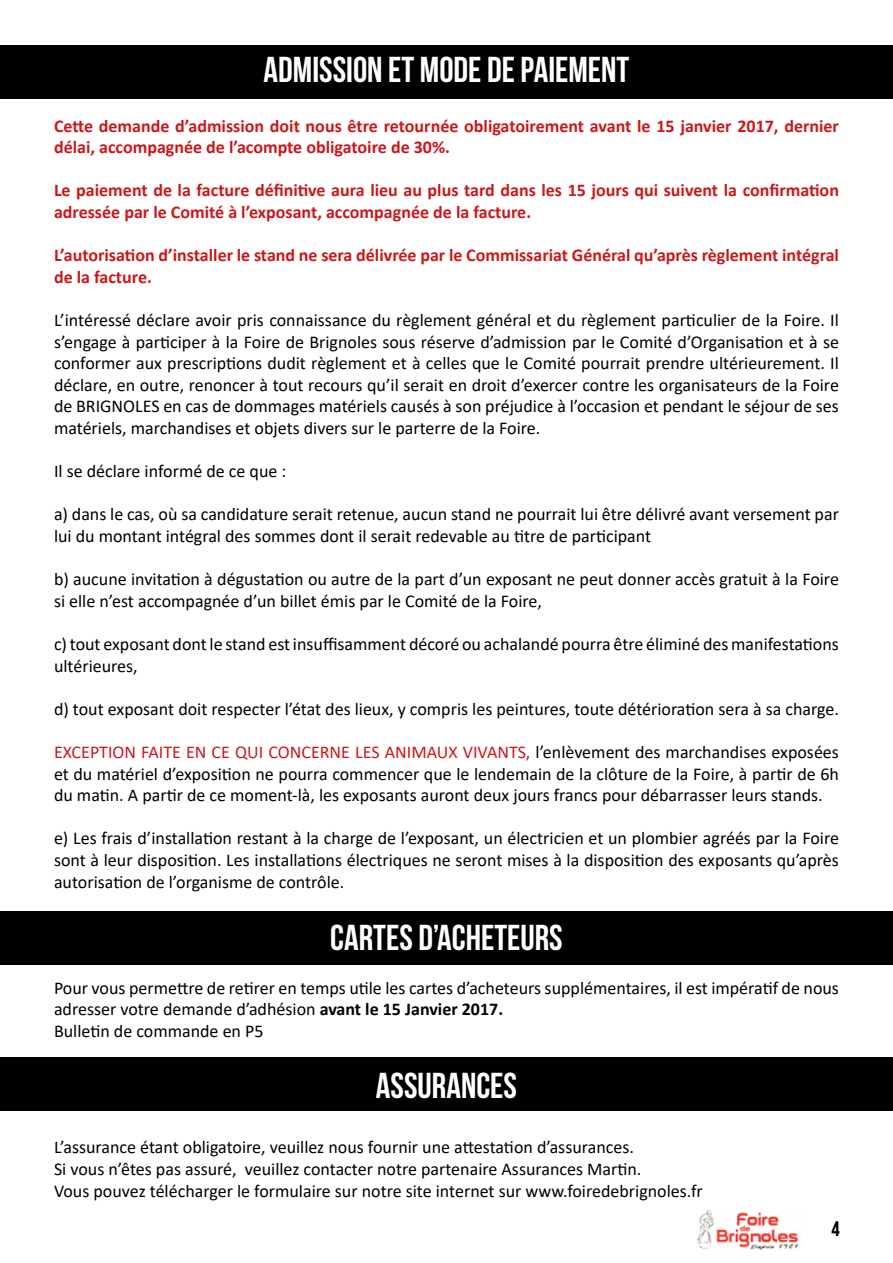
<style>
.page{position:relative;width:893px;height:1263px;background:#fff}
.page>*{position:absolute;margin:0;border:0;box-sizing:border-box;transform-origin:0 0}
.t1{font:36px "Bebas Neue";color:#fff}
.t2{font:21px "Bebas Neue";color:#000}
.t3{font:18px/21.6px "Calibri";color:#000}
.t4{font:700 18px/21.6px "Calibri";color:#cd171a}
.s1{color:#cd171a}
.s2{font-weight:700}
</style>
<div class="page">
<img style="left:697px;top:1210px;width:102px;height:39px">
<div style="left:0;top:46px;width:893px;height:53px;background:#000"></div>
<div style="left:0;top:911px;width:893px;height:53px;background:#000"></div>
<div style="left:0;top:1057px;width:893px;height:53px;background:#000"></div>
<h1 class="t1" style="left:264px;top:50px;width:367px">ADMISSION ET MODE DE PAIEMENT</h1>
<p class="t4" style="left:54px;top:114px;width:786px">Cette demande d’admission doit nous être retournée obligatoirement avant le 15 janvier 2017, dernier délai, accompagnée de l’acompte obligatoire de 30%.</p>
<p class="t4" style="left:54px;top:179px;width:786px">Le paiement de la facture définitive aura lieu au plus tard dans les 15 jours qui suivent la confirmation adressée par le Comité à l’exposant, accompagnée de la facture.</p>
<p class="t4" style="left:54px;top:244px;width:786px">L’autorisation d’installer le stand ne sera délivrée par le Commissariat Général qu’après règlement intégral de la facture.</p>
<p class="t3" style="left:54px;top:309px;width:786px;text-align:justify">L’intéressé déclare avoir pris connaissance du règlement général et du règlement particulier de la Foire. Il s’engage à participer à la Foire de Brignoles sous réserve d’admission par le Comité d’Organisation et à se conformer aux prescriptions dudit règlement et à celles que le Comité pourrait prendre ultérieurement. Il déclare, en outre, renoncer à tout recours qu’il serait en droit d’exercer contre les organisateurs de la Foire de BRIGNOLES en cas de dommages matériels causés à son préjudice à l’occasion et pendant le séjour de ses matériels, marchandises et objets divers sur le parterre de la Foire.</p>
<p class="t3" style="left:54px;top:460px;width:234px">Il se déclare informé de ce que :</p>
<p class="t3" style="left:54px;top:503px;width:786px">a) dans le cas, où sa candidature serait retenue, aucun stand ne pourrait lui être délivré avant versement par lui du montant intégral des sommes dont il serait redevable au titre de participant</p>
<p class="t3" style="left:54px;top:568px;width:786px">b) aucune invitation à dégustation ou autre de la part d’un exposant ne peut donner accès gratuit à la Foire si elle n’est accompagnée d’un billet émis par le Comité de la Foire,</p>
<p class="t3" style="left:54px;top:633px;width:786px">c) tout exposant dont le stand est insuffisamment décoré ou achalandé pourra être éliminé des manifestations ultérieures,</p>
<p class="t3" style="left:54px;top:697px;width:786px">d) tout exposant doit respecter l’état des lieux, y compris les peintures, toute détérioration sera à sa charge.</p>
<p class="t3" style="left:54px;top:741px;width:786px;text-align:justify"><span class="s1">EXCEPTION FAITE EN CE QUI CONCERNE LES ANIMAUX VIVANTS,</span> l’enlèvement des marchandises exposées et du matériel d’exposition ne pourra commencer que le lendemain de la clôture de la Foire, à partir de 6h du matin. A partir de ce moment-là, les exposants auront deux jours francs pour débarrasser leurs stands.</p>
<p class="t3" style="left:54px;top:827px;width:786px;text-align:justify">e) Les frais d’installation restant à la charge de l’exposant, un électricien et un plombier agréés par la Foire sont à leur disposition. Les installations électriques ne seront mises à la disposition des exposants qu’après autorisation de l’organisme de contrôle.</p>
<h1 class="t1" style="left:330px;top:918px;width:234px">CARTES D’ACHETEURS</h1>
<p class="t3" style="left:54px;top:976px;width:786px">Pour vous permettre de retirer en temps utile les cartes d’acheteurs supplémentaires, il est impératif de nous adresser votre demande d’adhésion <span class="s2">avant le 15 Janvier 2017.<br></span>Bulletin de commande en P5</p>
<h1 class="t1" style="left:376px;top:1066px;width:143px">ASSURANCES</h1>
<p class="t3" style="left:54px;top:1136px;width:650px">L’assurance étant obligatoire, veuillez nous fournir une attestation d’assurances.<br>Si vous n’êtes pas assuré, veuillez contacter notre partenaire Assurances Martin.<br>Vous pouvez télécharger le formulaire sur notre site internet sur www.foiredebrignoles.fr</p>
<p class="t2" style="left:831px;top:1217px;width:10px">4</p>
</div>
